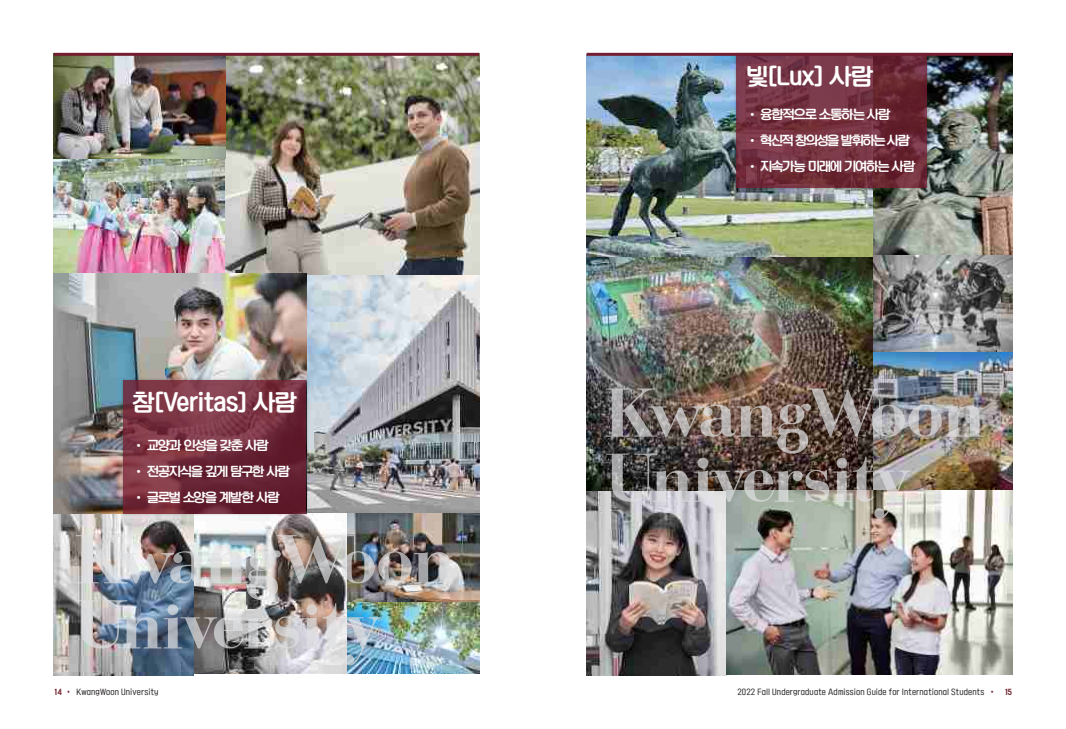
<style>
.page{position:relative;width:1066px;height:729px;background:#fff}
.page>*{position:absolute;margin:0;border:0;box-sizing:border-box;transform-origin:0 0}
.t1{font:22px "Korean NGL3 R";color:#fff}
.t2{font:12px "Korean NGL3 R";letter-spacing:-.075em;color:#fff}
.t3{font:7px "Korean YNSJG3 R";letter-spacing:.02em;color:#231f20}
.s1{font-family:"Korean GESP M";color:#722731}
.s2{font-size:13px;color:#722731}
</style>
<div class="page">
<img style="left:872px;top:351px;width:140px;height:140px">
<img style="left:872px;top:255px;width:140px;height:96px">
<img style="left:587px;top:491px;width:140px;height:184px">
<img style="left:872px;top:56px;width:140px;height:199px">
<img style="left:54px;top:158px;width:172px;height:116px">
<img style="left:306px;top:274px;width:173px;height:239px">
<img style="left:226px;top:56px;width:253px;height:218px">
<img style="left:194px;top:513px;width:285px;height:160px">
<img style="left:54px;top:56px;width:172px;height:102px">
<img style="left:54px;top:513px;width:140px;height:162px">
<img style="left:54px;top:274px;width:252px;height:239px">
<img style="left:587px;top:56px;width:285px;height:435px">
<img style="left:727px;top:491px;width:285px;height:183px">
<img style="left:606px;top:388px;width:377px;height:130px">
<img style="left:76px;top:535px;width:377px;height:130px">
<div style="left:121px;top:377px;width:188px;height:139px;background:#231f20;opacity:.4"></div>
<svg style="left:124px;top:380px;width:182px;height:133px;background:#742e3d"></svg>
<div style="left:733px;top:51px;width:197px;height:139px;background:#231f20;opacity:.4"></div>
<svg style="left:736px;top:56px;width:191px;height:131px;background:#72303f"></svg>
<hr style="left:54px;top:53px;width:425px;height:3px;background:#731d30">
<hr style="left:587px;top:53px;width:425px;height:3px;background:#731d30">
<h1 class="t1" style="left:133px;top:390px;width:166px">참[Veritas] 사람</h1>
<h2 class="t2" style="left:133px;top:439px;width:137px">• 교양과 인성을 갖춘 사람</h2>
<h2 class="t2" style="left:133px;top:465px;width:159px">• 전공지식을 깊게 탐구한 사람</h2>
<h2 class="t2" style="left:133px;top:491px;width:148px">• 글로벌 소양을 계발한 사람</h2>
<h1 class="t1" style="left:746px;top:65px;width:128px">빛[Lux] 사람</h1>
<h2 class="t2" style="left:746px;top:107px;width:146px">• 융합적으로 소통하는 사람</h2>
<h2 class="t2" style="left:746px;top:133px;width:165px">• 혁신적 창의성을 발휘하는 사람</h2>
<h2 class="t2" style="left:746px;top:159px;width:170px">• 지속가능 미래에 기여하는 사람</h2>
<p class="t3" style="left:55px;top:688px;width:105px"><span class="s1">14</span> <span class="s2">·</span> KwangWoon University</p>
<p class="t3" style="left:737px;top:688px;width:276px">2022 Fall Undergraduate Admission Guide for International Students <span class="s2">·</span> <span class="s1">15</span></p>
</div>
